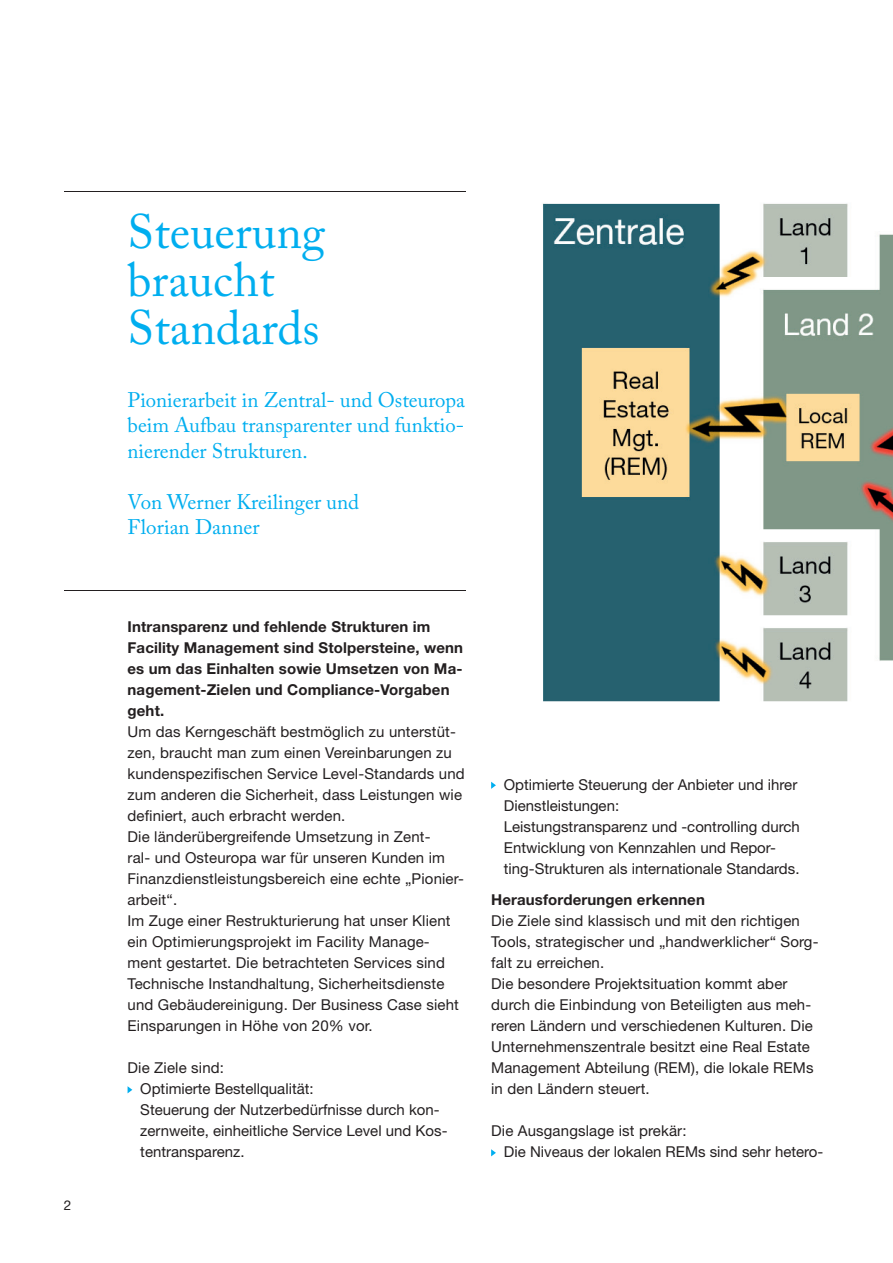
<style>
.page{position:relative;width:893px;height:1263px;background:#fff}
.page>*{position:absolute;margin:0;border:0;box-sizing:border-box;transform-origin:0 0}
.t1{font:48px/48px "Adobe Caslon Pro";color:#00aeef}
.t2{font:21px/25.5px "Adobe Caslon Pro";color:#00aeef;text-align:justify}
.t3{font:15px/21px "Helvetica Neue LT Std";letter-spacing:.01em;color:#231f20}
.t4{font:700 15px/21px "Helvetica Neue LT Std";letter-spacing:.01em;color:#231f20}
.t5{font:13.5px "Helvetica Neue LT Std";color:#231f20}
</style>
<div class="page">
<img style="left:543px;top:203px;width:350px;height:499px">
<svg style="left:128px;top:1086px;width:4px;height:7px"></svg>
<svg style="left:491px;top:782px;width:5px;height:7px"></svg>
<svg style="left:491px;top:1149px;width:5px;height:7px"></svg>
<hr style="left:64px;top:191px;width:402px;height:1px;background:#231f20">
<hr style="left:64px;top:590px;width:402px;height:1px;background:#231f20">
<p class="t5" style="left:64px;top:1197px;width:9px">2</p>
<h1 class="t1" style="left:128px;top:208px;width:199px">Steuerung braucht<br>Standards</h1>
<h2 class="t2" style="left:128px;top:387px;width:339px">Pionierarbeit in Zentral- und Osteuropa beim Aufbau transparenter und funktio&shy;nierender Strukturen.</h2>
<h2 class="t2" style="left:128px;top:489px;width:233px">Von Werner Kreilinger und<br>Florian Danner</h2>
<p class="t4" style="left:128px;top:616px;width:337px">Intransparenz und fehlende Strukturen im Facility Management sind Stolpersteine, wenn es um das Einhalten sowie Umsetzen von Ma&shy;nagement-Zielen und Compliance-Vorgaben geht.</p>
<p class="t3" style="left:128px;top:721px;width:339px">Um das Kerngeschäft bestmöglich zu unterstüt&shy;zen, braucht man zum einen Vereinbarungen zu kundenspezifischen Service Level-Standards und zum anderen die Sicherheit, dass Leistungen wie definiert, auch erbracht werden.<br>Die länderübergreifende Umsetzung in Zent-<br>ral- und Osteuropa war für unseren Kunden im Finanzdienstleistungsbereich eine echte „Pionier&shy;arbeit“.<br>Im Zuge einer Restrukturierung hat unser Klient ein Optimierungsprojekt im Facility Manage&shy;ment gestartet. Die betrachteten Services sind Technische Instandhaltung, Sicherheitsdienste und Gebäudereinigung. Der Business Case sieht Einsparungen in Höhe von 20% vor.</p>
<p class="t3" style="left:140px;top:1057px;width:309px;text-indent:-13px">Die Ziele sind:<br>Optimierte Bestellqualität:<br>Steuerung der Nutzerbedürfnisse durch kon&shy;zernweite, einheitliche Service Level und Kos&shy;tentransparenz.</p>
<p class="t3" style="left:504px;top:774px;width:297px">Optimierte Steuerung der Anbieter und ihrer Dienstleistungen:<br>Leistungstransparenz und -controlling durch Entwicklung von Kennzahlen und Repor&shy;ting-Strukturen als internationale Standards.</p>
<p class="t4" style="left:491px;top:889px;width:215px">Herausforderungen erkennen</p>
<p class="t3" style="left:491px;top:910px;width:329px">Die Ziele sind klassisch und mit den richtigen Tools, strategischer und „handwerklicher“ Sorg&shy;falt zu erreichen.<br>Die besondere Projektsituation kommt aber durch die Einbindung von Beteiligten aus meh&shy;reren Ländern und verschiedenen Kulturen. Die Unternehmenszentrale besitzt eine Real Estate Management Abteilung (REM), die lokale REMs in den Ländern steuert.</p>
<p class="t3" style="left:504px;top:1120px;width:321px;text-indent:-13px">Die Ausgangslage ist prekär:<br>Die Niveaus der lokalen REMs sind sehr hetero-</p>
</div>
